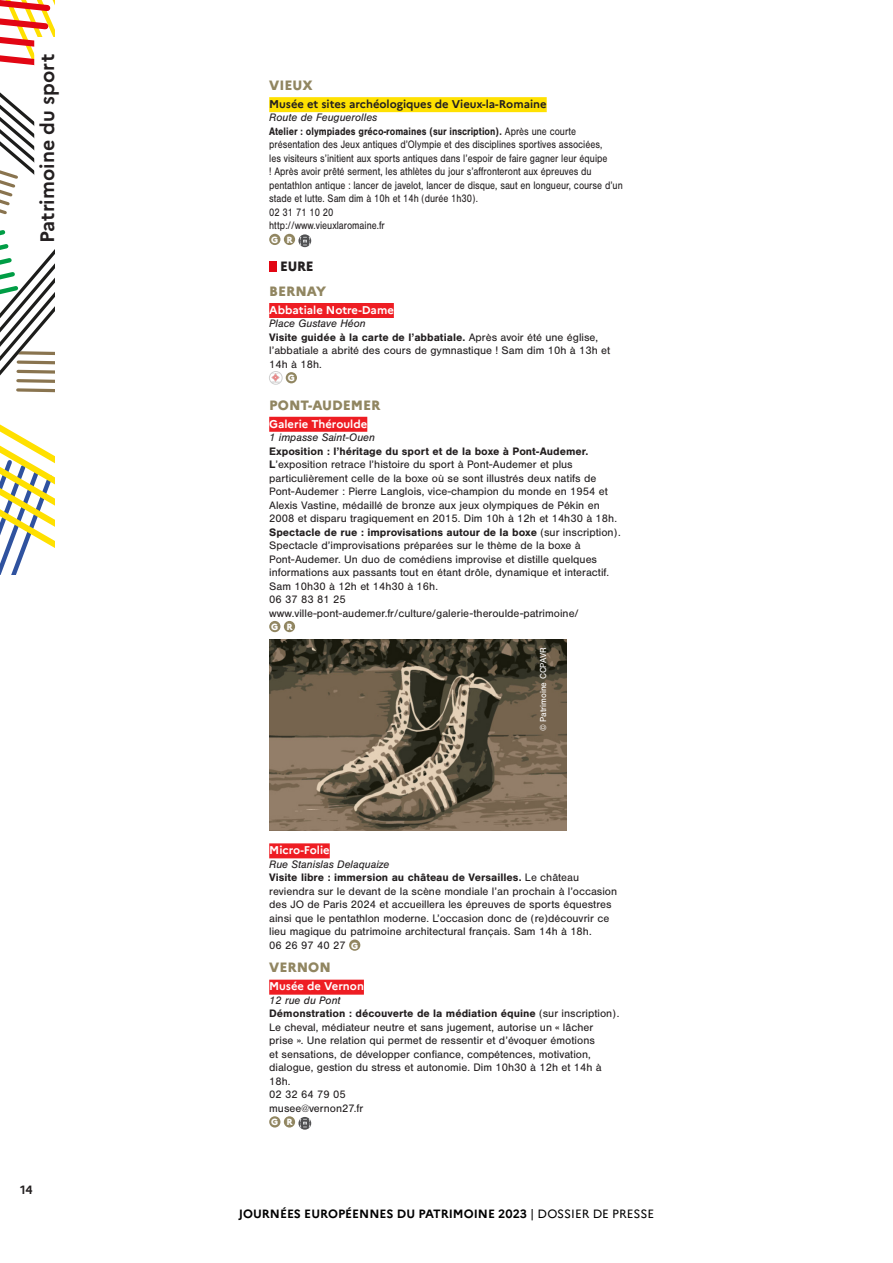
<style>
.page{position:relative;width:893px;height:1263px;background:#fff}
.page>*{position:absolute;margin:0;border:0;box-sizing:border-box;transform-origin:0 0}
.t1{font:700 19.5px "Marianne";color:#231f20}
.t2{font:800 13.5px "Marianne";color:#918661}
.Nom_commune_-14{font:800 13.5px "Marianne";color:#231f20;scale:.96 1}
.t3{font:700 12px "Marianne";color:#000}
.t4{font:700 12px "Marianne";color:#231f20}
.t5{font:11.25px/13.5px "Nimbus San";color:#231f20}
.t6{font:11.25px/13.5px "Nimbus San";color:#231f20;scale:.84 1}
.t7{font:italic 11.25px "Nimbus San";color:#231f20}
.t8{font:700 11.25px "Marianne";color:#fff}
.t9{font:700 11.25px "Marianne";color:#231f20}
.t10{font:9px "Nimbus San";color:#fff}
.t11{font:800 9px "Marianne";color:#fff}
.t12{font:700 3.45px "Marianne";color:#1d1d1b}
.s1{font-weight:700}
.s2{font-weight:400}
</style>
<div class="page">
<div style="left:269px;top:97px;width:278px;height:15px;background:#ffe101"></div>
<div style="left:269px;top:234px;width:11px;height:11px;background:#918661;border-radius:50%"></div>
<div style="left:284px;top:234px;width:11px;height:11px;background:#918661;border-radius:50%"></div>
<svg style="left:298px;top:234px;width:13px;height:13px"></svg>
<div style="left:269px;top:303px;width:125px;height:15px;background:#ee1d23"></div>
<div style="left:269px;top:417px;width:98px;height:15px;background:#ee1d23"></div>
<div style="left:269px;top:261px;width:7px;height:10px;background:#e20613"></div>
<svg style="left:271px;top:373px;width:10px;height:10px"></svg>
<div style="left:269px;top:371px;width:13px;height:13px;border:1px solid #d0d0d0;border-radius:50%"></div>
<div style="left:286px;top:372px;width:11px;height:11px;background:#918661;border-radius:50%"></div>
<div style="left:269px;top:621px;width:11px;height:11px;background:#918661;border-radius:50%"></div>
<div style="left:284px;top:621px;width:11px;height:11px;background:#918661;border-radius:50%"></div>
<img style="left:269px;top:640px;width:298px;height:191px">
<div style="left:269px;top:843px;width:61px;height:15px;background:#ee1d23"></div>
<div style="left:269px;top:980px;width:95px;height:15px;background:#ee1d23"></div>
<div style="left:349px;top:939px;width:11px;height:12px;background:#918661;border-radius:50%"></div>
<div style="left:269px;top:1116px;width:11px;height:11px;background:#918661;border-radius:50%"></div>
<div style="left:284px;top:1116px;width:11px;height:11px;background:#918661;border-radius:50%"></div>
<svg style="left:298px;top:1117px;width:13px;height:13px"></svg>
<svg style="left:0;top:230px;width:54px;height:345px"></svg>
<svg style="left:0;top:0;width:54px;height:215px"></svg>
<div style="left:34px;top:37px;width:24px;height:210px;background:#fff"></div>
<p class="t1" style="left:35px;top:243px;width:191px;rotate:-90deg">Patrimoine du sport</p>
<p class="t4" style="left:20px;top:1183px;width:14px">14</p>
<p class="t2" style="left:269px;top:77px;width:45px">VIEUX</p>
<p class="t9" style="left:269px;top:97px;width:279px">Musée et sites archéologiques de Vieux-la-Romaine</p>
<p class="t7" style="left:269px;top:111px;width:110px">Route de Feuguerolles</p>
<p class="t6" style="left:269px;top:125px;width:422px"><span class="s1">Atelier : olympiades gréco-romaines (sur inscription).</span> Après une courte présentation des Jeux antiques d’Olympie et des disciplines sportives associées,<br>les visiteurs s’initient aux sports antiques dans l’espoir de faire gagner leur équipe<br>! Après avoir prêté serment, les athlètes du jour s’affronteront aux épreuves du pentathlon antique : lancer de javelot, lancer de disque, saut en longueur, course d’un stade et lutte. Sam dim à 10h et 14h (durée 1h30).</p>
<p class="t6" style="left:269px;top:206px;width:78px">02 31 71 10 20</p>
<p class="t6" style="left:269px;top:219px;width:139px">http://www.vieuxlaromaine.fr</p>
<p class="t11" style="left:271px;top:234px;width:9px">G</p>
<p class="t11" style="left:286px;top:234px;width:8px">R</p>
<p class="Nom_commune_-14" style="left:280px;top:258px;width:37px">EURE</p>
<p class="t2" style="left:269px;top:283px;width:58px">BERNAY</p>
<p class="t8" style="left:269px;top:303px;width:126px">Abbatiale Notre-Dame</p>
<p class="t7" style="left:269px;top:317px;width:98px">Place Gustave Héon</p>
<p class="t5" style="left:269px;top:330px;width:342px"><span class="s1">Visite guidée à la carte de l’abbatiale.</span> Après avoir été une église, l’abbatiale a abrité des cours de gymnastique ! Sam dim 10h à 13h et<br>14h à 18h.</p>
<p class="t11" style="left:288px;top:372px;width:9px">G</p>
<p class="t2" style="left:269px;top:396px;width:113px">PONT-AUDEMER</p>
<p class="t8" style="left:269px;top:417px;width:100px">Galerie Théroulde</p>
<p class="t7" style="left:269px;top:431px;width:107px">1 impasse Saint-Ouen</p>
<p class="t5" style="left:269px;top:444px;width:353px"><span class="s1">Exposition : l’héritage du sport et de la boxe à Pont-Audemer.<br>L</span>’exposition retrace l’histoire du sport à Pont-Audemer et plus particulièrement celle de la boxe où se sont illustrés deux natifs de Pont-Audemer : Pierre Langlois, vice-champion du monde en 1954 et Alexis Vastine, médaillé de bronze aux jeux olympiques de Pékin en 2008 et disparu tragiquement en 2015. Dim 10h à 12h et 14h30 à 18h.<br><span class="s1">Spectacle de rue : improvisations autour de la boxe</span> (sur inscription).<br>Spectacle d’improvisations préparées sur le thème de la boxe à Pont-Audemer. Un duo de comédiens improvise et distille quelques informations aux passants tout en étant drôle, dynamique et interactif.<br>Sam 10h30 à 12h et 14h30 à 16h.</p>
<p class="t5" style="left:269px;top:593px;width:78px">06 37 83 81 25</p>
<p class="t5" style="left:269px;top:606px;width:311px">www.ville-pont-audemer.fr/culture/galerie-theroulde-patrimoine/</p>
<p class="t11" style="left:271px;top:621px;width:9px">G</p>
<p class="t11" style="left:286px;top:621px;width:8px">R</p>
<p class="t10" style="left:538px;top:731px;width:86px;rotate:-90deg">© Patrimoine CCPAVR</p>
<p class="t12" style="left:476px;top:585px;width:82px;rotate:-90deg">Design graphique: Cheeri | Imprimé par la DILA</p>
<p class="t8" style="left:269px;top:843px;width:62px">Micro-Folie</p>
<p class="t7" style="left:269px;top:857px;width:122px">Rue Stanislas Delaquaize</p>
<p class="t5" style="left:269px;top:871px;width:349px"><span class="s1">Visite libre : immersion au château de Versailles.</span> Le château reviendra sur le devant de la scène mondiale l’an prochain à l’occasion des JO de Paris 2024 et accueillera les épreuves de sports équestres ainsi que le pentathlon moderne. L’occasion donc de (re)découvrir ce lieu magique du patrimoine architectural français. Sam 14h à 18h.</p>
<p class="t5" style="left:269px;top:938px;width:78px">06 26 97 40 27</p>
<p class="t11" style="left:351px;top:940px;width:9px">G</p>
<p class="t2" style="left:269px;top:959px;width:63px">VERNON</p>
<p class="t8" style="left:269px;top:979px;width:96px">Musée de Vernon</p>
<p class="t7" style="left:269px;top:994px;width:73px">12 rue du Pont</p>
<p class="t5" style="left:269px;top:1007px;width:352px"><span class="s1">Démonstration : découverte de la médiation équine</span> (sur inscription).<br>Le cheval, médiateur neutre et sans jugement, autorise un « lâcher prise ». Une relation qui permet de ressentir et d’évoquer émotions<br>et sensations, de développer confiance, compétences, motivation, dialogue, gestion du stress et autonomie. Dim 10h30 à 12h et 14h à 18h.</p>
<p class="t5" style="left:269px;top:1088px;width:78px">02 32 64 79 05</p>
<p class="t5" style="left:269px;top:1101px;width:96px">musee@vernon27.fr</p>
<p class="t11" style="left:271px;top:1116px;width:9px">G</p>
<p class="t11" style="left:286px;top:1116px;width:8px">R</p>
<p class="t3" style="left:239px;top:1206px;width:417px">JOURNÉES EUROPÉENNES DU PATRIMOINE 2023 <span class="s2">| DOSSIER DE PRESSE</span></p>
</div>
